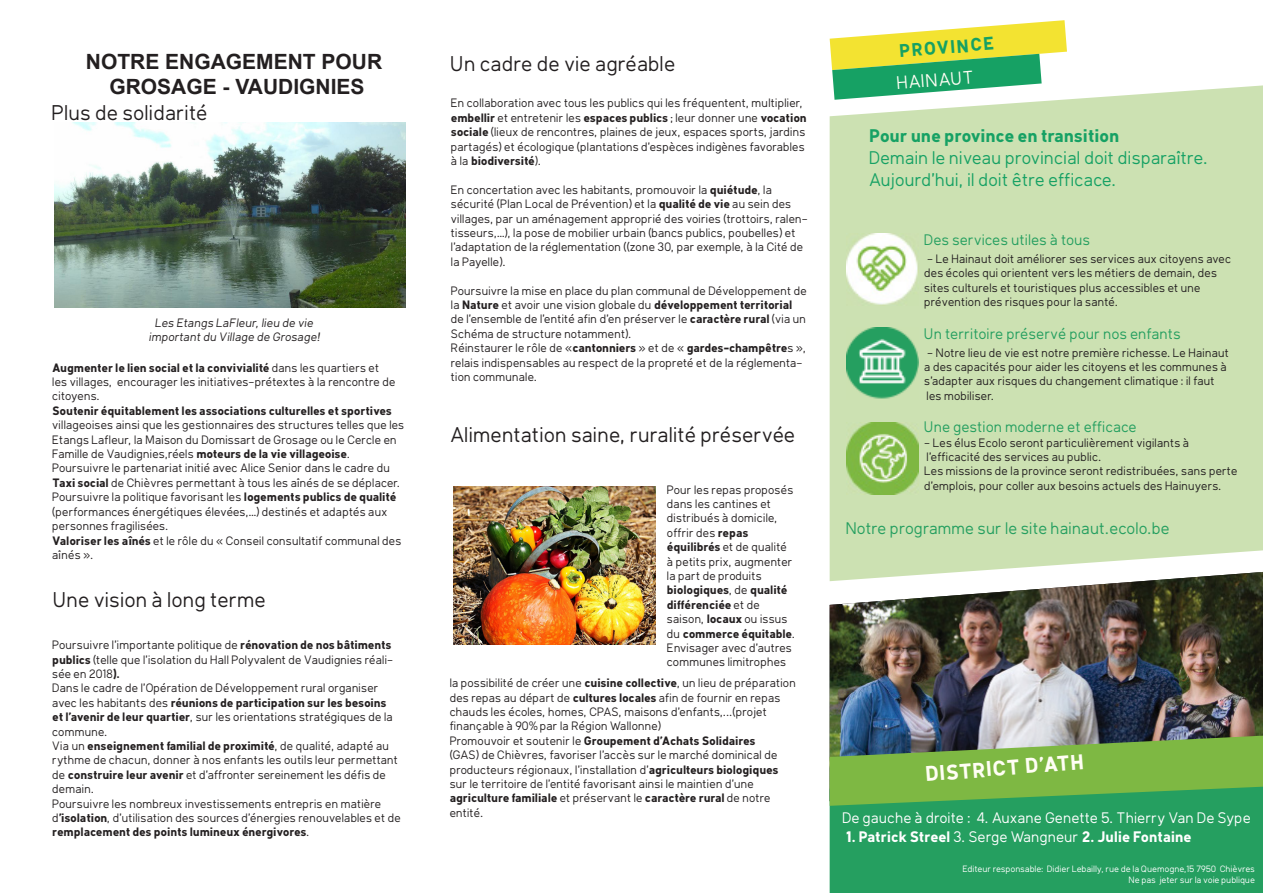
<style>
.page{position:relative;width:1263px;height:893px;background:#fff}
.page>*{position:absolute;margin:0;border:0;box-sizing:border-box;transform-origin:0 0}
.t1{font:21px "Klima";color:#231f20}
.t2{font:700 21px "Arial";color:#231f20}
.t3{font:700 21px "Klima";color:#fffef4}
.t4{font:18px "Klima";color:#16a164}
.t5{font:700 18px "Klima";color:#16a164}
.t6{font:18px "Klima";color:#fffef4}
.t7{font:16.5px "Klima";color:#259f60}
.t8{font:15px "Klima";color:#259f60}
.t9{font:15px "Klima";color:#fff}
.t10{font:700 15px "Klima";color:#fff}
.t11{font:12px/14.4px "Klima";color:#231f20}
.t12{font:italic 12px "Klima";color:#231f20}
.t13{font:9px "Klima";color:#fff}
.s1{font-weight:700}
.s2{font-weight:400}
</style>
<div class="page">
<img style="left:54px;top:123px;width:351px;height:184px">
<img style="left:454px;top:487px;width:202px;height:157px">
<svg style="left:830px;top:20px;width:237px;height:65px"></svg>
<div style="left:830px;top:85px;width:433px;height:487px;background:#cce1b2"></div>
<img style="left:830px;top:572px;width:433px;height:164px">
<img style="left:847px;top:234px;width:72px;height:72px">
<img style="left:847px;top:327px;width:72px;height:72px">
<img style="left:847px;top:422px;width:72px;height:72px">
<div style="left:830px;top:806px;width:433px;height:87px;background:#259f60"></div>
<svg style="left:830px;top:736px;width:433px;height:70px;background:#6ca94f"></svg>
<p class="t2" style="left:86px;top:47px;width:298px">NOTRE ENGAGEMENT POUR</p>
<p class="t2" style="left:109px;top:72px;width:257px">GROSAGE - VAUDIGNIES</p>
<p class="t1" style="left:53px;top:96px;width:158px">Plus de solidarité</p>
<p class="t12" style="left:156px;top:313px;width:160px">Les Etangs LaFleur, lieu de vie</p>
<p class="t12" style="left:150px;top:328px;width:172px">important du Village de Grosage!</p>
<p class="t11" style="left:53px;top:360px;width:345px"><span class="s1">Augmenter le lien social et la convivialité</span> dans les quartiers et les villages, encourager les initiatives-prétextes à la rencontre de citoyens.</p>
<p class="t11" style="left:53px;top:403px;width:354px"><span class="s1">Soutenir équitablement les associations culturelles et sportives </span>villageoises ainsi que les gestionnaires des structures telles que les Etangs Lafleur, la Maison du Domissart de Grosage ou le Cercle en Famille de Vaudignies,réels <span class="s1">moteurs de la vie villageoise</span>.</p>
<p class="t11" style="left:53px;top:460px;width:350px">Poursuivre le partenariat initié avec Alice Senior dans le cadre du<br><span class="s1">Taxi social</span> de Chièvres permettant à tous les aînés de se déplacer.</p>
<p class="t11" style="left:53px;top:489px;width:345px">Poursuivre la politique favorisant les <span class="s1">logements publics de qualité </span>(performances énergétiques élevées,…) destinés et adaptés aux personnes fragilisées.</p>
<p class="t11" style="left:53px;top:532px;width:351px"><span class="s1">Valoriser les aînés</span> et le rôle du « Conseil consultatif communal des aînés ».</p>
<p class="t1" style="left:54px;top:583px;width:215px">Une vision à long terme</p>
<p class="t11" style="left:53px;top:637px;width:343px">Poursuivre l’importante politique de <span class="s1">rénovation de nos bâtiments publics</span> (telle que l’isolation du Hall Polyvalent de Vaudignies réali&shy;sée en 2018<span class="s1">).</span></p>
<p class="t11" style="left:53px;top:680px;width:342px">Dans le cadre de l’Opération de Développement rural organiser avec les habitants des <span class="s1">réunions de participation sur les besoins et l’avenir de leur quartier</span>, sur les orientations stratégiques de la commune.</p>
<p class="t11" style="left:53px;top:738px;width:347px">Via un <span class="s1">enseignement familial de proximité</span>, de qualité, adapté au rythme de chacun, donner à nos enfants les outils leur permettant de <span class="s1">construire leur avenir</span> et d’affronter sereinement les défis de demain.</p>
<p class="t11" style="left:53px;top:795px;width:350px">Poursuivre les nombreux investissements entrepris en matière d<span class="s1">’isolation</span>, d’utilisation des sources d’énergies renouvelables et de <span class="s1">remplacement des points lumineux énergivores</span>.</p>
<p class="t1" style="left:451px;top:48px;width:227px">Un cadre de vie agréable</p>
<p class="t11" style="left:451px;top:95px;width:357px">En collaboration avec tous les publics qui les fréquentent, multiplier, <span class="s1">embellir</span> et entretenir les <span class="s1">espaces publics</span> ; leur donner une <span class="s1">vocation sociale</span> (lieux de rencontres, plaines de jeux, espaces sports, jardins partagés) et écologique (plantations d’espèces indigènes favorables à la <span class="s1">biodiversité</span>).</p>
<p class="t11" style="left:451px;top:182px;width:359px">En concertation avec les habitants, promouvoir la <span class="s1">quiétude</span>, la sécurité (Plan Local de Prévention) et la <span class="s1">qualité de vie</span> au sein des villages, par un aménagement approprié des voiries (trottoirs, ralen&shy;tisseurs,…), la pose de mobilier urbain (bancs publics, poubelles) et l’adaptation de la réglementation ((zone 30, par exemple, à la Cité de la Payelle).</p>
<p class="t11" style="left:451px;top:282px;width:358px">Poursuivre la mise en place du plan communal de Développement de la <span class="s1">Nature</span> et avoir une vision globale du <span class="s1">développement territorial </span>de l’ensemble de l’entité afin d’en préserver le <span class="s1">caractère rural</span> (via un Schéma de structure notamment).</p>
<p class="t11" style="left:451px;top:340px;width:357px">Réinstaurer le rôle de «<span class="s1">cantonniers</span> » et de « <span class="s1">gardes-champêtre</span>s », relais indispensables au respect de la propreté et de la réglementa&shy;tion communale.</p>
<p class="t1" style="left:451px;top:419px;width:347px">Alimentation saine, ruralité préservée</p>
<p class="t11" style="left:668px;top:481px;width:130px">Pour les repas proposés dans les cantines et distribués à domicile, offrir des <span class="s1">repas équilibrés</span> et de qualité à petits prix, augmenter la part de produits <span class="s1">biologiques</span>, de <span class="s1">qualité différenciée</span> et de saison, <span class="s1">locaux</span> ou issus du <span class="s1">commerce équitable</span>.</p>
<p class="t11" style="left:668px;top:640px;width:127px">Envisager avec d’autres communes limitrophes</p>
<p class="t11" style="left:450px;top:675px;width:348px">la possibilité de créer une <span class="s1">cuisine collective</span>, un lieu de préparation des repas au départ de <span class="s1">cultures locales</span> afin de fournir en repas chauds les écoles, homes, CPAS, maisons d’enfants,...(projet finançable à 90% par la Région Wallonne)</p>
<p class="t11" style="left:450px;top:733px;width:330px">Promouvoir et soutenir le <span class="s1">Groupement d’Achats Solidaires </span>(GAS) de Chièvres, favoriser l’accès sur le marché dominical de producteurs régionaux, l’installation d’<span class="s1">agriculteurs biologiques </span>sur le territoire de l’entité favorisant ainsi le maintien d’une <span class="s1">agriculture familiale</span> et préservant le <span class="s1">caractère rural</span> de notre entité.</p>
<p class="t5" style="left:899px;top:34px;width:96px;rotate:-4deg">PROVINCE</p>
<p class="t6" style="left:897px;top:68px;width:79px;rotate:-4deg">HAINAUT</p>
<p class="t5" style="left:870px;top:119px;width:252px">Pour une province en transition</p>
<p class="t4" style="left:870px;top:144px;width:340px">Demain le niveau provincial doit disparaître.</p>
<p class="t4" style="left:870px;top:165px;width:249px">Aujourd’hui, il doit être efficace.</p>
<p class="t8" style="left:925px;top:228px;width:168px">Des services utiles à tous</p>
<p class="t11" style="left:925px;top:251px;width:308px">- Le Hainaut doit améliorer ses services aux citoyens avec des écoles qui orientent vers les métiers de demain, des sites culturels et touristiques plus accessibles et une</p>
<p class="t11" style="left:925px;top:294px;width:195px">prévention des risques pour la santé.</p>
<p class="t8" style="left:925px;top:322px;width:258px">Un territoire préservé pour nos enfants</p>
<p class="t11" style="left:925px;top:344px;width:306px">- Notre lieu de vie est notre première richesse. Le Hainaut a des capacités pour aider les citoyens et les communes à s’adapter aux risques du changement climatique : il faut</p>
<p class="t11" style="left:927px;top:388px;width:69px">les mobiliser.</p>
<p class="t8" style="left:925px;top:415px;width:214px">Une gestion moderne et efficace</p>
<p class="t11" style="left:925px;top:434px;width:267px">- Les élus Ecolo seront particulièrement vigilants à</p>
<p class="t11" style="left:927px;top:449px;width:176px">l’efficacité des services au public.</p>
<p class="t11" style="left:925px;top:463px;width:315px">Les missions de la province seront redistribuées, sans perte</p>
<p class="t11" style="left:925px;top:478px;width:299px">d’emplois, pour coller aux besoins actuels des Hainuyers.</p>
<p class="t7" style="left:847px;top:515px;width:325px">Notre programme sur le site hainaut.ecolo.be</p>
<p class="t3" style="left:925px;top:754px;width:160px;rotate:-4deg">DISTRICT D’ATH</p>
<p class="t9" style="left:843px;top:806px;width:410px">De gauche à droite : 4. Auxane Genette 5. Thierry Van De Sype</p>
<p class="t10" style="left:847px;top:823px;width:347px">1. Patrick Streel <span class="s2">3. Serge Wangneur</span> 2. Julie Fontaine</p>
<p class="t13" style="left:963px;top:862px;width:294px">Editeur responsable: Didier Lebailly, rue de la Quemogne,15 7950 Chièvres</p>
<p class="t13" style="left:1129px;top:873px;width:128px">Ne pas jeter sur la voie publique</p>
</div>
